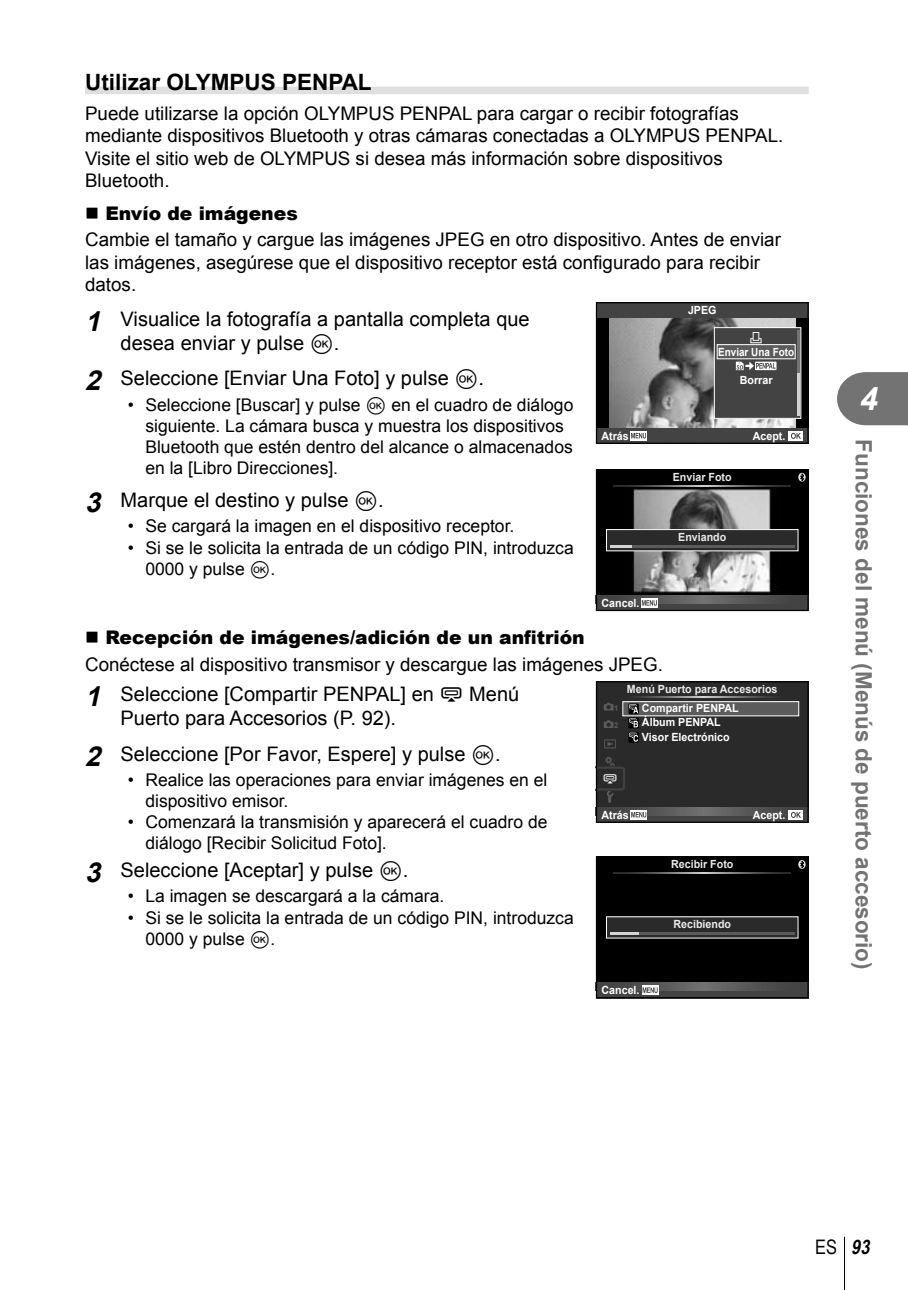
<style>
.page{position:relative;width:908px;height:1290px;background:#fff}
.page>*{position:absolute;margin:0;border:0;box-sizing:border-box;transform-origin:0 0}
.t1{font:italic 700 32.5px "Arial";color:#fff}
.t2{font:700 22.5px "Arial";color:#737373}
.t3{font:700 22.5px "Arial";color:#000}
.t4{font:20px/24px "Arial";color:#000}
.t5{font:20px "Arial Narrow";color:#000}
.t6{font:18.75px/22.5px "Arial";color:#000}
.t7{font:17.5px/21px "Arial";color:#000}
.t8{font:12.75px "olympus 25";color:#fff}
.t9{font:12.75px "OLYMP23";color:#5b5b5b}
.t10{font:700 11.25px/14.2px "Arial";color:#fff;scale:.95 1}
.t11{font:700 11.25px "Arial";color:#eaeaea;scale:.95 1}
.t12{font:700 11.25px "Arial";color:#fff;scale:.88 1}
.t13{font:11.25px "Olympus 1";color:#fff}
.t14{font:700 8px "Arial";color:#5b5b5b;scale:.95 1}
.s1{font-weight:900}
.s2{font-weight:700;font-style:italic;font-size:27.5px}
.s3{font-family:"Olympus 7"}
.s4{font-family:"olympus 25"}
.s5{font-weight:700;font-style:italic}
</style>
<div class="page">
<hr style="left:843px;top:1237px;width:1px;height:53px;background:#000">
<svg style="left:837px;top:372px;width:70px;height:53px;background:#7f7f7f"></svg>
<div style="left:85px;top:87px;width:723px;height:7px;background:#dfdfdf"></div>
<svg style="left:595px;top:302px;width:213px;height:142px;background:#616161"></svg>
<svg style="left:595px;top:469px;width:213px;height:142px;background:#4e4e4e"></svg>
<svg style="left:595px;top:681px;width:213px;height:142px;background:#363636"></svg>
<svg style="left:595px;top:856px;width:213px;height:142px;background:#151515"></svg>
<p class="t3" style="left:85px;top:70px;width:288px">Utilizar OLYMPUS PENPAL</p>
<p class="t6" style="left:85px;top:102px;width:699px">Puede utilizarse la opción OLYMPUS PENPAL para cargar o recibir fotografías mediante dispositivos Bluetooth y otras cámaras conectadas a OLYMPUS PENPAL.<br>Visite el sitio web de OLYMPUS si desea más información sobre dispositivos Bluetooth.</p>
<p class="t6" style="left:85px;top:201px;width:697px;line-height:26px">■ <span class="s1">Envío de imágenes<br></span>Cambie el tamaño y cargue las imágenes JPEG en otro dispositivo. Antes de enviar</p>
<p class="t6" style="left:85px;top:251px;width:676px">las imágenes, asegúrese que el dispositivo receptor está configurado para recibir datos.</p>
<p class="t4" style="left:120px;top:307px;width:410px;text-indent:-35px"><span class="s2">1</span> Visualice la fotografía a pantalla completa que desea enviar y pulse <span class="s3">Q</span>.</p>
<p class="t4" style="left:85px;top:366px;width:400px"><span class="s2">2</span> Seleccione [Enviar Una Foto] y pulse <span class="s3">Q</span>.</p>
<p class="t7" style="left:145px;top:394px;width:429px;text-indent:-18px">• Seleccione [Buscar] y pulse <span class="s3">Q</span> en el cuadro de diálogo siguiente. La cámara busca y muestra los dispositivos Bluetooth que estén dentro del alcance o almacenados en la [Libro Direcciones].</p>
<p class="t4" style="left:85px;top:488px;width:300px"><span class="s2">3</span> Marque el destino y pulse <span class="s3">Q</span>.</p>
<p class="t7" style="left:128px;top:516px;width:388px">• Se cargará la imagen en el dispositivo receptor.</p>
<p class="t7" style="left:145px;top:537px;width:429px;text-indent:-18px">• Si se le solicita la entrada de un código PIN, introduzca<br>0000 y pulse <span class="s3">Q</span>.</p>
<p class="t10" style="left:687px;top:303px;width:32px">JPEG</p>
<p class="t13" style="left:749px;top:330px;width:14px">&lt;</p>
<p class="t12" style="left:717px;top:345px;width:88px">Enviar Una Foto</p>
<p class="t10" style="left:739px;top:373px;width:36px">Borrar</p>
<p class="t10" style="left:601px;top:429px;width:30px">Atrás</p>
<p class="t10" style="left:752px;top:429px;width:36px">Acept.</p>
<p class="t11" style="left:672px;top:471px;width:63px">Enviar Foto</p>
<p class="t11" style="left:678px;top:531px;width:52px">Enviando</p>
<p class="t10" style="left:601px;top:596px;width:42px">Cancel.</p>
<p class="t6" style="left:85px;top:625px;width:579px;line-height:26px">■ <span class="s1">Recepción de imágenes/adición de un anfitrión<br></span>Conéctese al dispositivo transmisor y descargue las imágenes JPEG.</p>
<p class="t4" style="left:120px;top:682px;width:400px;text-indent:-35px"><span class="s2">1</span> Seleccione [Compartir PENPAL] en <span class="s4">#</span> Menú<br>Puerto para Accesorios (P. 92).</p>
<p class="t4" style="left:85px;top:741px;width:417px"><span class="s2">2</span> Seleccione [Por Favor, Espere] y pulse <span class="s3">Q</span>.</p>
<p class="t7" style="left:145px;top:769px;width:403px;text-indent:-18px">• Realice las operaciones para enviar imágenes en el dispositivo emisor.</p>
<p class="t7" style="left:145px;top:812px;width:403px;text-indent:-18px">• Comenzará la transmisión y aparecerá el cuadro de diálogo [Recibir Solicitud Foto].</p>
<p class="t11" style="left:626px;top:683px;width:160px">Menú Puerto para Accesorios</p>
<p class="t10" style="left:641px;top:701px;width:103px">Compartir PENPAL<br>Álbum PENPAL<br>Visor Electrónico</p>
<p class="t14" style="left:614px;top:703px;width:6px">1</p>
<p class="t14" style="left:614px;top:721px;width:6px">2</p>
<p class="t9" style="left:603px;top:753px;width:14px">c</p>
<p class="t8" style="left:602px;top:772px;width:17px">#</p>
<p class="t10" style="left:601px;top:808px;width:30px">Atrás</p>
<p class="t10" style="left:752px;top:808px;width:36px">Acept.</p>
<p class="t4" style="left:85px;top:857px;width:324px"><span class="s2">3</span> Seleccione [Aceptar] y pulse <span class="s3">Q</span>.</p>
<p class="t7" style="left:128px;top:885px;width:318px">• La imagen se descargará a la cámara.</p>
<p class="t7" style="left:145px;top:907px;width:429px;text-indent:-18px">• Si se le solicita la entrada de un código PIN, introduzca<br>0000 y pulse <span class="s3">Q</span>.</p>
<p class="t10" style="left:601px;top:983px;width:42px">Cancel.</p>
<p class="t11" style="left:670px;top:858px;width:67px">Recibir Foto</p>
<p class="t11" style="left:673px;top:918px;width:62px">Recibiendo</p>
<h1 class="t1" style="left:859px;top:381px;width:20px">4</h1>
<p class="t2" style="left:875px;top:439px;width:532px;rotate:90deg">Funciones del menú (Menús de puerto accesorio)</p>
<p class="t5" style="left:814px;top:1235px;width:60px">ES <span class="s5">93</span></p>
</div>
